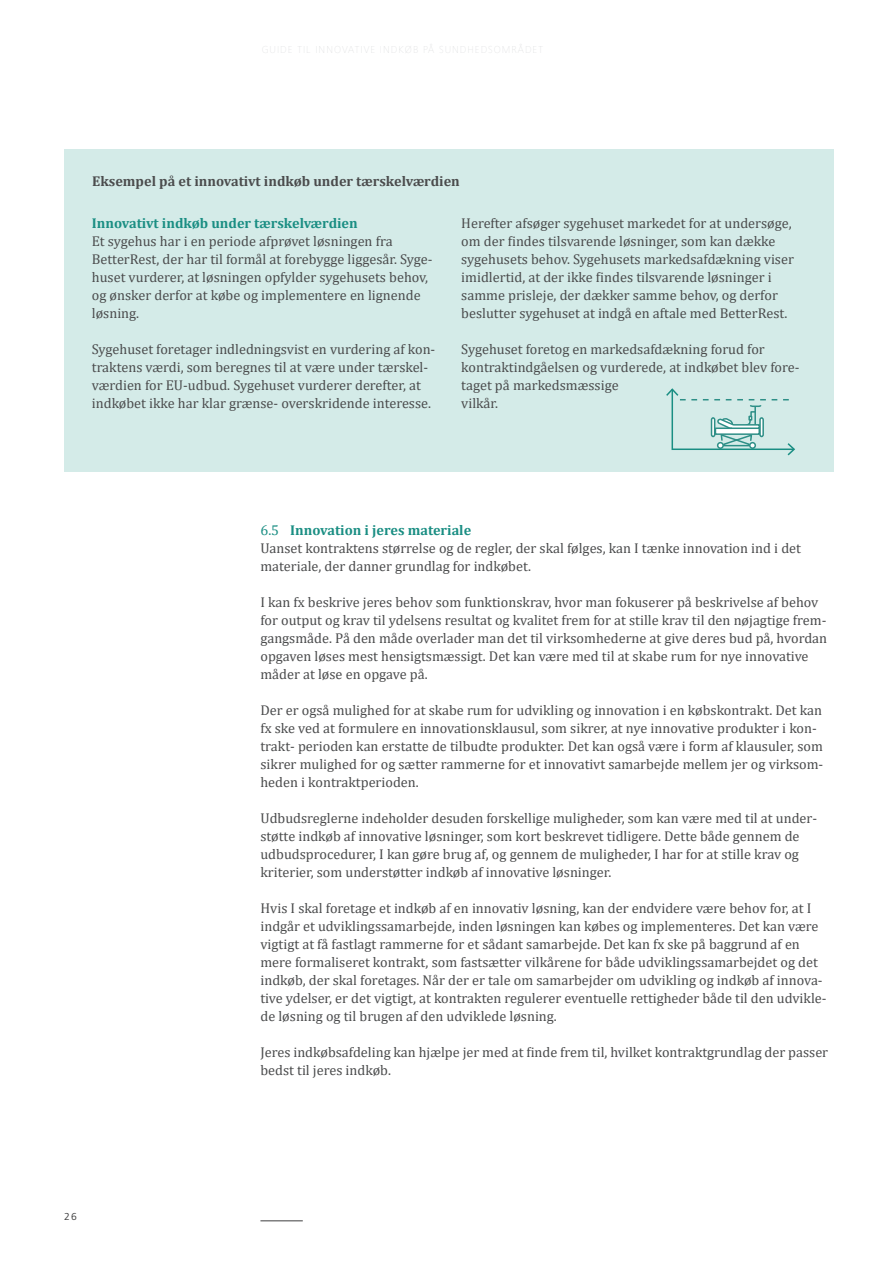
<style>
.page{position:relative;width:893px;height:1263px;background:#fff}
.page>*{position:absolute;margin:0;border:0;box-sizing:border-box;transform-origin:0 0}
.brødtekst{font:14.25px/18px "Cambria";color:#4b4c4d}
.brødtekst-2{font:700 14.25px "Cambria";color:#1a8e83}
.brødtekst-3{font:700 14.25px "Cambria";color:#4b4c4d}
.t1{font:10.5px "Frutiger Next Pro";color:#3e3e3f}
.s1{font-weight:400}
</style>
<div class="page">
<hr style="left:260px;top:1220px;width:43px;height:1px;background:#3e3e3f">
<div style="left:64px;top:150px;width:769px;height:322px;background:#d4ebe8"></div>
<svg style="left:666px;top:388px;width:129px;height:68px"></svg>
<p class="brødtekst-3" style="left:92px;top:171px;width:369px">Eksempel på et innovativt indkøb under tærskelværdien</p>
<p class="brødtekst-2" style="left:92px;top:213px;width:267px">Innovativt indkøb under tærskelværdien</p>
<p class="brødtekst" style="left:92px;top:232px;width:342px">Et sygehus har i en periode afprøvet løsningen fra BetterRest, der har til formål at forebygge liggesår. Syge&shy;huset vurderer, at løsningen opfylder sygehusets behov, og ønsker derfor at købe og implementere en lignende løsning.</p>
<p class="brødtekst" style="left:92px;top:340px;width:345px">Sygehuset foretager indledningsvist en vurdering af kon&shy;traktens værdi, som beregnes til at være under tærskel&shy;værdien for EU-udbud. Sygehuset vurderer derefter, at indkøbet ikke har klar grænse- overskridende interesse.</p>
<p class="brødtekst" style="left:461px;top:214px;width:334px">Herefter afsøger sygehuset markedet for at undersøge, om der findes tilsvarende løsninger, som kan dække sygehusets behov. Sygehusets markedsafdækning viser imidlertid, at der ikke findes tilsvarende løsninger i samme prisleje, der dækker samme behov, og derfor beslutter sygehuset at indgå en aftale med BetterRest.</p>
<p class="brødtekst" style="left:461px;top:340px;width:340px">Sygehuset foretog en markedsafdækning forud for kontraktindgåelsen og vurderede, at indkøbet blev fore&shy;taget på markedsmæssige<br>vilkår.</p>
<p class="brødtekst-2" style="left:260px;top:520px;width:212px"><span class="s1">6.5</span> Innovation i jeres materiale</p>
<p class="brødtekst" style="left:260px;top:539px;width:542px">Uanset kontraktens størrelse og de regler, der skal følges, kan I tænke innovation ind i det materiale, der danner grundlag for indkøbet.</p>
<p class="brødtekst" style="left:260px;top:593px;width:568px">I kan fx beskrive jeres behov som funktionskrav, hvor man fokuserer på beskrivelse af behov for output og krav til ydelsens resultat og kvalitet frem for at stille krav til den nøjagtige frem&shy;gangsmåde. På den måde overlader man det til virksomhederne at give deres bud på, hvordan opgaven løses mest hensigtsmæssigt. Det kan være med til at skabe rum for nye innovative måder at løse en opgave på.</p>
<p class="brødtekst" style="left:260px;top:701px;width:564px">Der er også mulighed for at skabe rum for udvikling og innovation i en købskontrakt. Det kan fx ske ved at formulere en innovationsklausul, som sikrer, at nye innovative produkter i kon&shy;trakt- perioden kan erstatte de tilbudte produkter. Det kan også være i form af klausuler, som sikrer mulighed for og sætter rammerne for et innovativt samarbejde mellem jer og virksom&shy;heden i kontraktperioden.</p>
<p class="brødtekst" style="left:260px;top:809px;width:558px">Udbudsreglerne indeholder desuden forskellige muligheder, som kan være med til at under&shy;støtte indkøb af innovative løsninger, som kort beskrevet tidligere. Dette både gennem de udbudsprocedurer, I kan gøre brug af, og gennem de muligheder, I har for at stille krav og kriterier, som understøtter indkøb af innovative løsninger.</p>
<p class="brødtekst" style="left:260px;top:899px;width:568px">Hvis I skal foretage et indkøb af en innovativ løsning, kan der endvidere være behov for, at I indgår et udviklingssamarbejde, inden løsningen kan købes og implementeres. Det kan være vigtigt at få fastlagt rammerne for et sådant samarbejde. Det kan fx ske på baggrund af en mere formaliseret kontrakt, som fastsætter vilkårene for både udviklingssamarbejdet og det indkøb, der skal foretages. Når der er tale om samarbejder om udvikling og indkøb af innova&shy;tive ydelser, er det vigtigt, at kontrakten regulerer eventuelle rettigheder både til den udvikle&shy;de løsning og til brugen af den udviklede løsning.</p>
<p class="brødtekst" style="left:260px;top:1043px;width:569px">Jeres indkøbsafdeling kan hjælpe jer med at finde frem til, hvilket kontraktgrundlag der passer bedst til jeres indkøb.</p>
<p class="t1" style="left:64px;top:1211px;width:14px">26</p>
</div>
